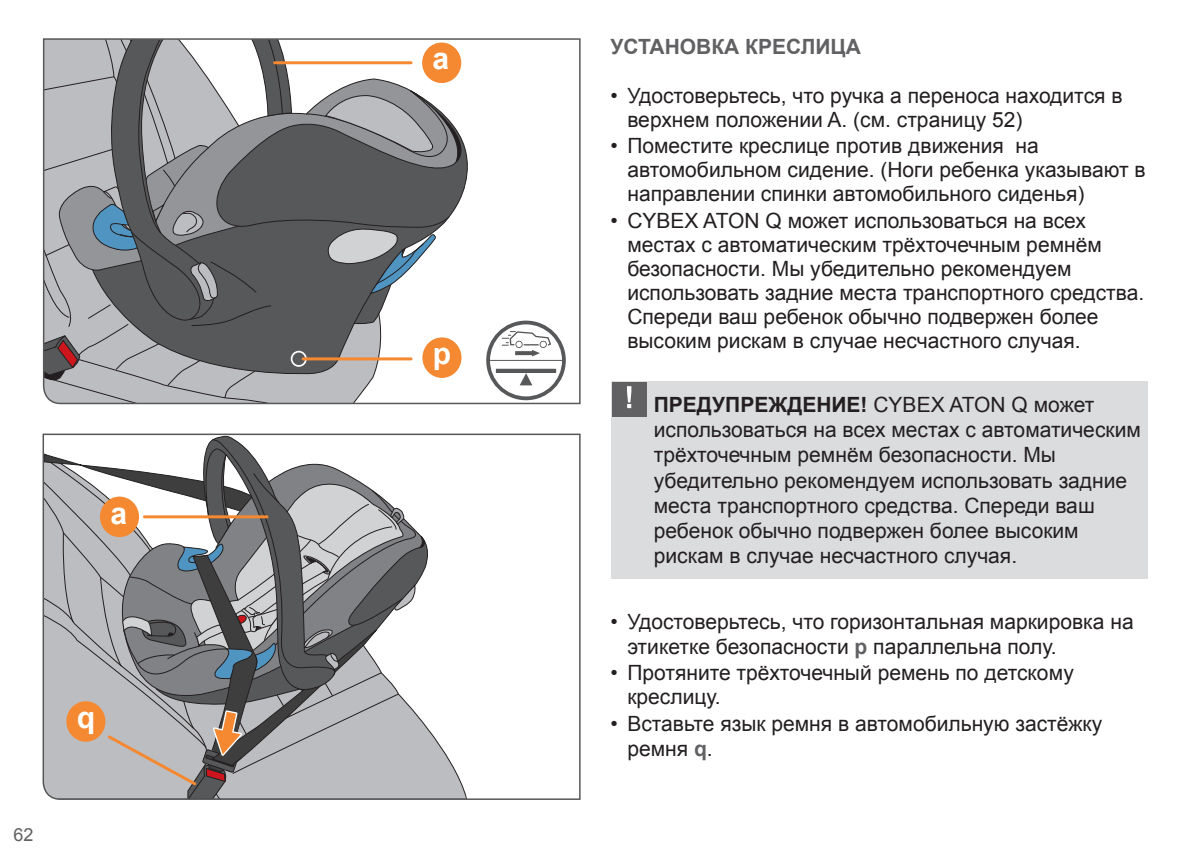
<style>
.page{position:relative;width:1191px;height:851px;background:#fff}
.page>*{position:absolute;margin:0;border:0;box-sizing:border-box;transform-origin:0 0}
.t1{font:700 30px "Arial";color:#fff}
.t2{font:21px/24px "Arial";color:#231f20}
.t3{font:700 21px "Arial";color:#616164}
.t4{font:18px "Arial";color:#616164}
.s1{font-weight:700}
.s2{font-weight:700;color:#616164}
</style>
<div class="page">
<div style="left:611px;top:381px;width:536px;height:197px;background:#dbdcde"></div>
<div style="left:612px;top:382px;width:35px;height:34px;background:#616164"></div>
<svg style="left:627px;top:386px;width:4px;height:22px"></svg>
<svg style="left:42px;top:38px;width:539px;height:367px"></svg>
<svg style="left:486px;top:320px;width:80px;height:80px"></svg>
<svg style="left:42px;top:433px;width:539px;height:367px"></svg>
<div style="left:422px;top:337px;width:39px;height:41px;background:#f58932;border-radius:50%"></div>
<div style="left:422px;top:43px;width:39px;height:40px;background:#f58932;border-radius:50%"></div>
<hr style="left:274px;top:61px;width:137px;height:3px;background:#f58932">
<hr style="left:303px;top:357px;width:108px;height:3px;background:#f58932">
<svg style="left:43px;top:436px;width:389px;height:363px"></svg>
<h1 class="t1" style="left:110px;top:493px;width:18px">a</h1>
<p class="t4" style="left:13px;top:822px;width:22px">62</p>
<h1 class="t1" style="left:77px;top:697px;width:20px">q</h1>
<h1 class="t1" style="left:432px;top:39px;width:18px">a</h1>
<h1 class="t1" style="left:433px;top:334px;width:20px">p</h1>
<p class="t3" style="left:610px;top:32px;width:249px">Устано вка креслицa</p>
<p class="t2" style="left:627px;top:83px;width:496px;text-indent:-17px">• Удостоверьтесь, что ручка a переноса находится в верхнем положении A. (см. страницу 52)</p>
<p class="t2" style="left:627px;top:134px;width:520px;text-indent:-17px">• Поместите креслицe против движения на автомобильном сидение. (Ноги ребенка указывают в направлении спинки автомобильного сиденья)</p>
<p class="t2" style="left:627px;top:208px;width:518px;text-indent:-17px">• CYBEX ATON Q может использоваться на всех местах с автоматическим трёхточечным ремнём безопасности. Мы убедительно рекомендуем использовать задние места транспортного средства.<br>Спереди ваш ребенок обычно подвержен более высоким рискам в случае несчастного случая.</p>
<p class="t2" style="left:654px;top:392px;width:488px;line-height:25.2px"><span class="s1">Предупреждение!</span> CYBEX ATON Q может использоваться на всех местах с автоматическим трёхточечным ремнём безопасности. Мы убедительно рекомендуем использовать задние места транспортного средства. Спереди ваш ребенок обычно подвержен более высоким рискам в случае несчастного случая.</p>
<p class="t2" style="left:627px;top:608px;width:508px;line-height:25.2px;text-indent:-17px">• Удостоверьтесь, что горизонтальная маркировка на этикетке безопасности <span class="s2">p</span> параллельна полу.</p>
<p class="t2" style="left:627px;top:661px;width:448px;text-indent:-17px">• Протяните трёхточечный ремень по детскому креслицу.</p>
<p class="t2" style="left:627px;top:711px;width:476px;line-height:25.2px;text-indent:-17px">• Вставьте язык ремня в автомобильную застёжку ремня <span class="s2">q</span>.</p>
</div>
